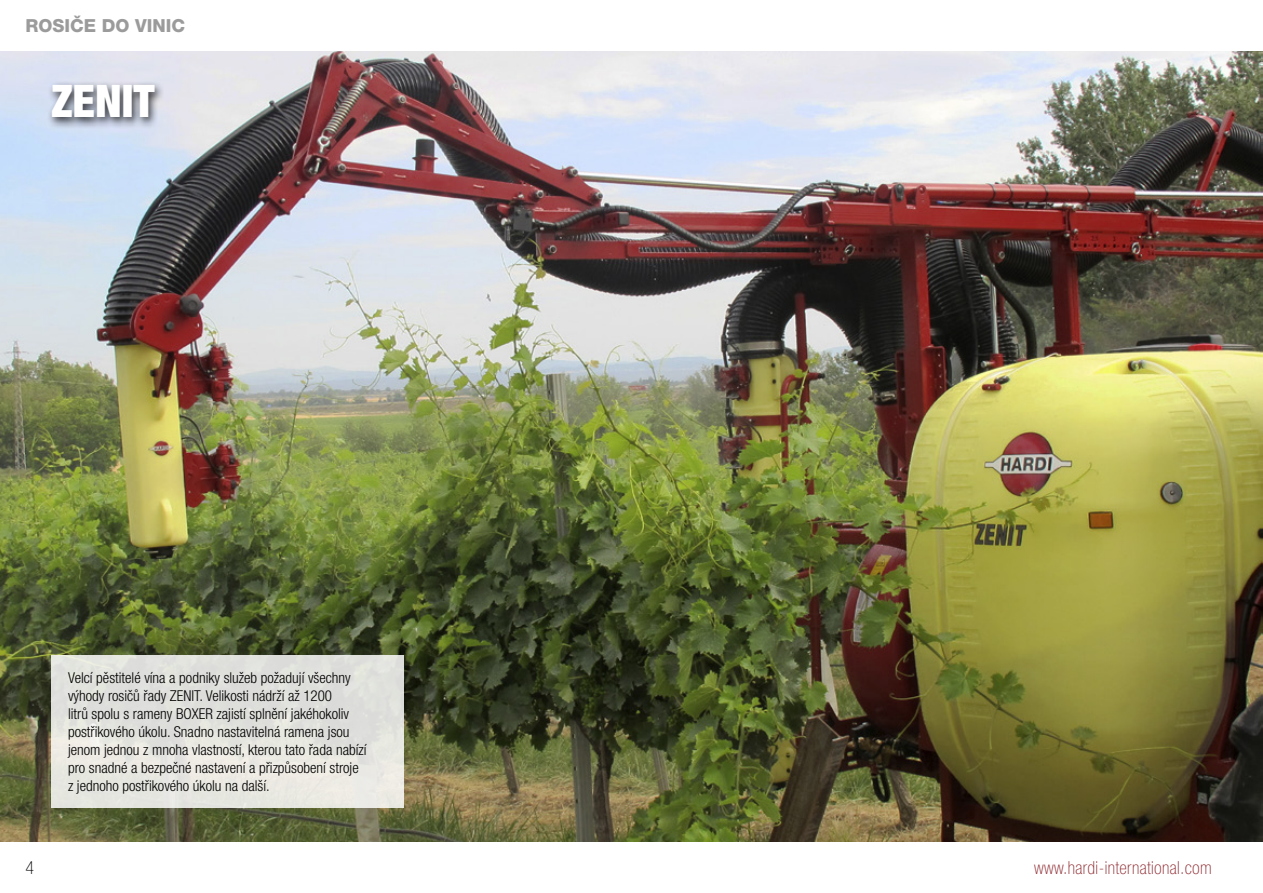
<style>
.page{position:relative;width:1263px;height:893px;background:#fff}
.page>*{position:absolute;margin:0;border:0;box-sizing:border-box;transform-origin:0 0}
.t1{font:900 condensed 45px "Helvetica Neue LT Pro";color:#fff}
.t2{font:100 condensed 18px "Helvetica Neue LT Pro";letter-spacing:.02em;color:#8e2930}
.t3{font:800 18px "Helvetica Neue LT Pro";color:#9c9b9b}
.t4{font:100 condensed 18px "Helvetica Neue LT Pro";color:#000}
.t5{font:300 condensed 15px/18px "Helvetica Neue LT Pro";color:#000}
</style>
<div class="page">
<img style="left:0;top:51px;width:1263px;height:791px">
<div style="left:47px;top:81px;width:118px;height:48px;background:#000;opacity:.75"></div>
<div style="left:51px;top:655px;width:353px;height:153px;background:#e3e4df"></div>
<p class="t3" style="left:26px;top:15px;width:161px">ROSIČE DO VINIC</p>
<h1 class="t1" style="left:51px;top:74px;width:105px">ZENIT</h1>
<p class="t4" style="left:26px;top:857px;width:10px">4</p>
<p class="t5" style="left:68px;top:669px;width:300px">Velcí pěstitelé vína a podniky služeb požadují všechny výhody rosičů řady ZENIT. Velikosti nádrží až 1200<br>litrů spolu s rameny BOXER zajistí splnění jakéhokoliv postřikového úkolu. Snadno nastavitelná ramena jsou jenom jednou z mnoha vlastností, kterou tato řada nabízí pro snadné a bezpečné nastavení a přizpůsobení stroje z jednoho postřikového úkolu na další.</p>
<p class="t2" style="left:1034px;top:857px;width:179px">www.hardi-international.com</p>
</div>
